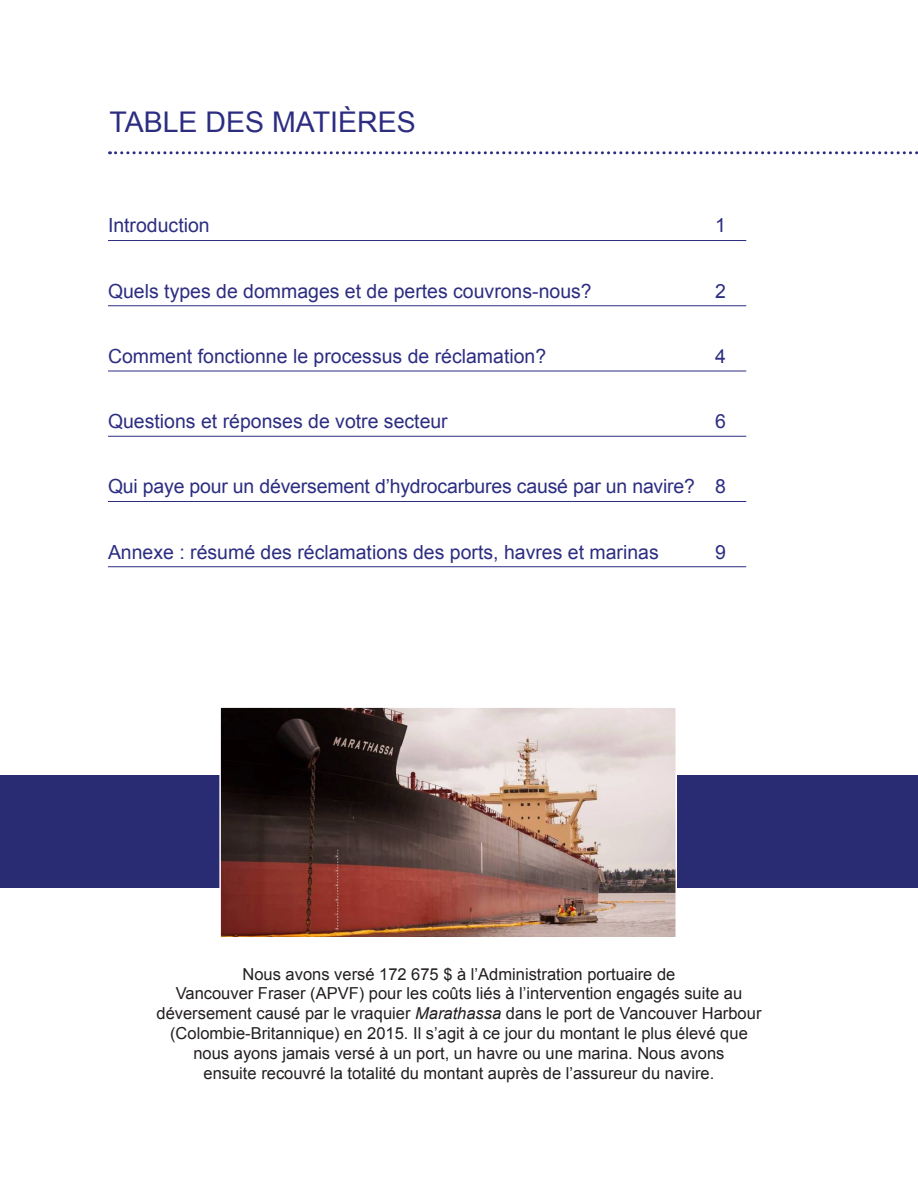
<style>
.page{position:relative;width:918px;height:1188px;background:#fff}
.page>*{position:absolute;margin:0;border:0;box-sizing:border-box;transform-origin:0 0}
.t1{font:28.5px "Arial";color:#2c2d81}
.t2{font:19.5px "Arial";color:#2c2d81}
.t3{font:16.5px/19.8px "Arial";color:#231f20;text-align:center}
.s1{font-style:italic}
</style>
<div class="page">
<hr style="left:108px;top:240px;width:638px;height:1px;background:#2c2d81">
<hr style="left:108px;top:306px;width:638px;height:1px;background:#2c2d81">
<hr style="left:108px;top:371px;width:638px;height:1px;background:#2c2d81">
<hr style="left:108px;top:436px;width:638px;height:1px;background:#2c2d81">
<hr style="left:108px;top:501px;width:638px;height:1px;background:#2c2d81">
<hr style="left:108px;top:566px;width:638px;height:1px;background:#2c2d81">
<svg style="left:110px;top:151px;width:808px;height:3px"></svg>
<div style="left:0;top:775px;width:918px;height:112px;background:#2a2c73"></div>
<img style="left:222px;top:709px;width:452px;height:227px">
<div style="left:219px;top:706px;width:458px;height:233px;border:2px solid #fff"></div>
<h1 class="t1" style="left:110px;top:103px;width:308px">TABLE DES MATIÈRES</h1>
<p class="t2" style="left:108px;top:213px;width:103px">Introduction</p>
<p class="t2" style="left:715px;top:213px;width:12px">1</p>
<p class="t2" style="left:108px;top:278px;width:485px">Quels types de dommages et de pertes couvrons-nous?</p>
<p class="t2" style="left:715px;top:278px;width:12px">2</p>
<p class="t2" style="left:108px;top:343px;width:440px">Comment fonctionne le processus de réclamation?</p>
<p class="t2" style="left:715px;top:343px;width:12px">4</p>
<p class="t2" style="left:108px;top:408px;width:341px">Questions et réponses de votre secteur</p>
<p class="t2" style="left:715px;top:408px;width:12px">6</p>
<p class="t2" style="left:108px;top:474px;width:619px">Qui paye pour un déversement d’hydrocarbures causé par un navire? 8</p>
<p class="t2" style="left:108px;top:539px;width:552px">Annexe : résumé des réclamations des ports, havres et marinas</p>
<p class="t2" style="left:715px;top:539px;width:12px">9</p>
<p class="t3" style="left:156px;top:964px;width:607px">Nous avons versé 172 675 $ à l’Administration portuaire de<br>Vancouver Fraser (APVF) pour les coûts liés à l’intervention engagés suite au déversement causé par le vraquier <span class="s1">Marathassa</span> dans le port de Vancouver Harbour (Colombie-Britannique) en 2015. Il s’agit à ce jour du montant le plus élevé que nous ayons jamais versé à un port, un havre ou une marina. Nous avons<br>ensuite recouvré la totalité du montant auprès de l’assureur du navire.</p>
</div>
